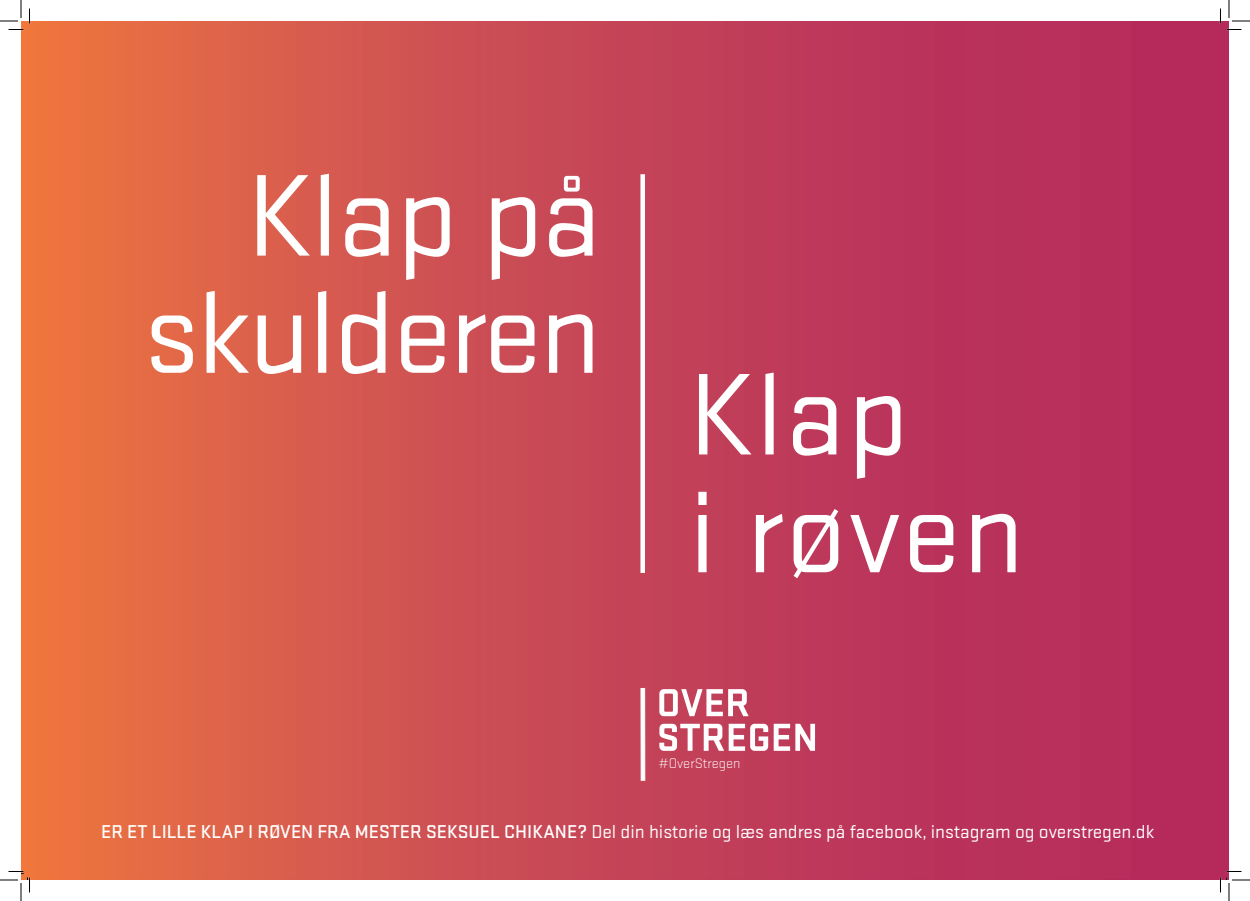
<style>
.page{position:relative;width:1250px;height:901px;background:#fff}
.page>*{position:absolute;margin:0;border:0;box-sizing:border-box;transform-origin:0 0}
.t1{font:120.8px/117.2px "Stratum 1";letter-spacing:-.01em;color:#fff;text-align:right}
.t2{font:120.8px/117.8px "Stratum 1";letter-spacing:.015em;color:#fff}
.t3{font:19.3px "Stratum 1";color:#fff}
.t4{font:300 14.4px "Stratum 1";letter-spacing:.005em;color:#fff}
.s1{font-weight:500}
</style>
<div class="page">
<div style="left:22px;top:21px;width:1207px;height:858px;background:linear-gradient(to right,#e66f46,#ac2161)"></div>
<hr style="left:641px;top:688px;width:4px;height:92px;background:#fff">
<div style="left:640px;top:688px;width:5px;height:93px;border:1px solid #fff"></div>
<svg style="left:659px;top:689px;width:89px;height:27px"></svg>
<svg style="left:659px;top:724px;width:156px;height:27px"></svg>
<div style="left:640px;top:174px;width:5px;height:399px;background:#fff"></div>
<svg style="left:0;top:0;width:30px;height:30px"></svg>
<svg style="left:0;top:871px;width:30px;height:30px"></svg>
<svg style="left:1219px;top:0;width:31px;height:30px"></svg>
<svg style="left:1219px;top:871px;width:31px;height:30px"></svg>
<h1 class="t1" style="left:144px;top:151px;width:459px">Klap på skulderen</h1>
<h1 class="t2" style="left:688px;top:350px;width:337px">Klap<br>i røven</h1>
<p class="t4" style="left:658px;top:755px;width:84px">#OverStregen</p>
<p class="t3" style="left:101px;top:819px;width:1055px"><span class="s1">ER ET LILLE KLAP I RØVEN FRA MESTER SEKSUEL CHIKANE?</span> Del din historie og læs andres på facebook, instagram og overstregen.dk</p>
</div>
